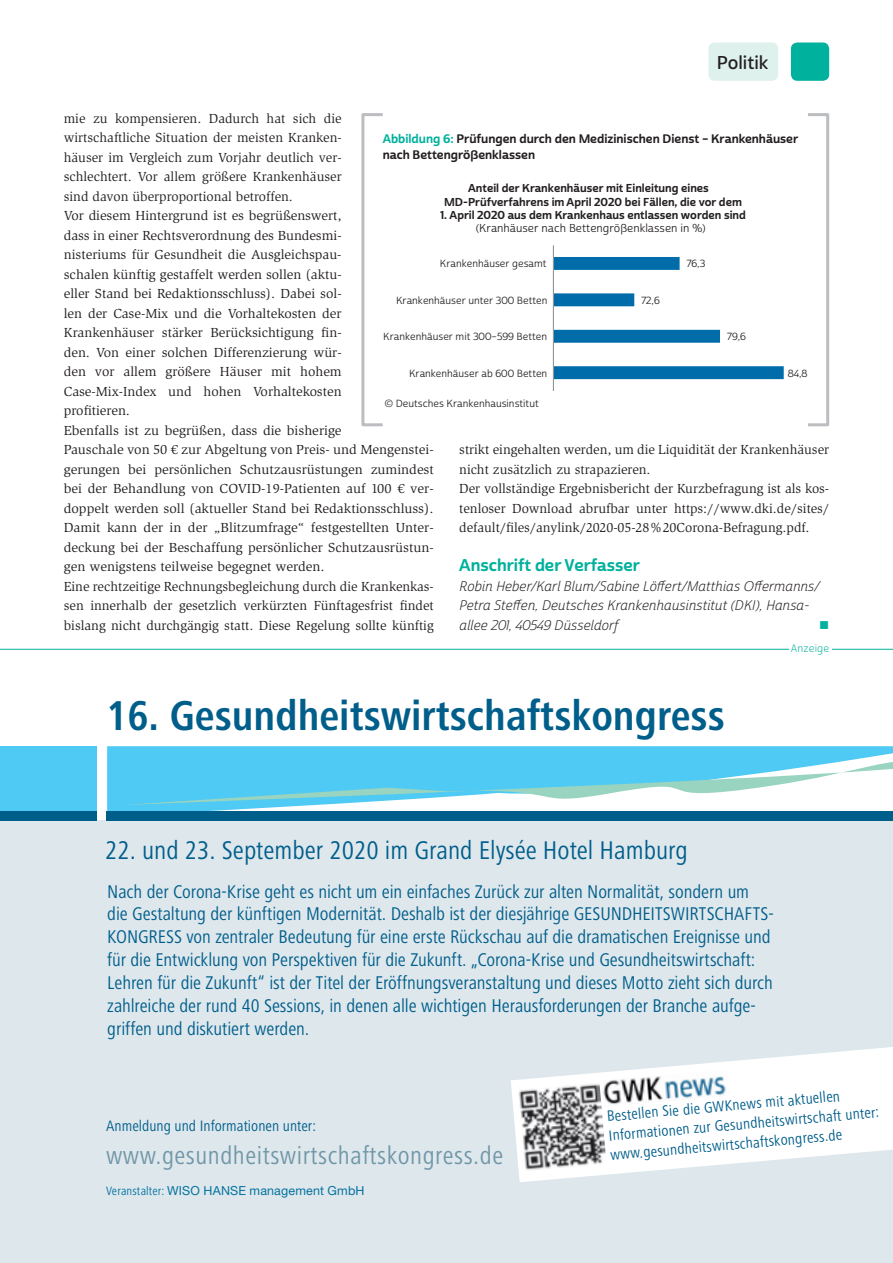
<style>
.page{position:relative;width:893px;height:1263px;background:#fff}
.page>*{position:absolute;margin:0;border:0;box-sizing:border-box;transform-origin:0 0}
.t1{font:700 condensed 43.2px "Frutiger Next LT";color:#005e8b}
.t2{font:condensed 26.55px "Frutiger Next LT";color:#005e8b}
.t3{font:condensed 25.95px "Frutiger Next LT";letter-spacing:.02em;color:#7197a8}
.t4{font:condensed 19.05px/22.8px "Frutiger Next LT";letter-spacing:-.005em;color:#005e8b}
.t5{font:18px "Cabrito Sans Nor Dem";letter-spacing:-.005em;color:#231f20}
.t6{font:16.5px "Cabrito Sans Nor Bol";color:#00b19d}
.t7{font:condensed 15.6px/19.5px "Frutiger Next LT";color:#005e8b}
.t8{font:13.5px/19.5px "Slimbach Std";color:#231f20}
.t9{font:13.5px/19.5px "Cabrito Sans Nor Boo It";color:#231f20}
.t10{font:13.5px "Wingdings";color:#00b19d}
.t11{font:12.45px "Helvetica Neue LT";letter-spacing:.015em;color:#04739e}
.t12{font:12px/16.5px "Cabrito Sans Nor Bol";color:#231f20}
.t13{font:11.1px/13.4px "Cabrito Sans Nor Bol";color:#231f20}
.t14{font:11.1px "Cabrito Sans Nor Reg";color:#231f20}
.t15{font:10.5px "Cabrito Sans Nor Boo";letter-spacing:.02em;color:#00b19d}
.t16{font:10.05px "Cabrito Sans Nor Reg";color:#231f20}
.s1{color:#00b19d}
.s2{font-family:"Frutiger Next LT";font-stretch:condensed}
</style>
<div class="page">
<div style="left:791px;top:43px;width:38px;height:38px;background:#00b19d;border-radius:6px"></div>
<div style="left:708px;top:43px;width:70px;height:38px;background:#def1ed;border-radius:6px"></div>
<div style="left:361px;top:113px;width:23px;height:313px;border:3px solid #bcbdc0"></div>
<div style="left:806px;top:113px;width:23px;height:313px;border:3px solid #bcbdc0"></div>
<svg style="left:554px;top:257px;width:230px;height:122px"></svg>
<hr style="left:553px;top:245px;width:1px;height:146px;background:#939598">
<div style="left:0;top:820px;width:893px;height:443px;background:#dee7ec"></div>
<svg style="left:107px;top:746px;width:786px;height:65px;fill:#4ecaf4"></svg>
<svg style="left:121px;top:755px;width:772px;height:53px"></svg>
<div style="left:0;top:746px;width:97px;height:74px;background:#4ecaf4"></div>
<div style="left:107px;top:811px;width:786px;height:9px;background:#005e8b"></div>
<div style="left:0;top:811px;width:97px;height:9px;background:#005e8b"></div>
<svg style="left:511px;top:1047px;width:382px;height:135px;fill:#fff"></svg>
<img style="left:601px;top:1069px;width:128px;height:37px">
<img style="left:518px;top:1083px;width:88px;height:88px">
<hr style="left:0;top:649px;width:893px;height:1px;background:#00b19d">
<div style="left:789px;top:644px;width:42px;height:13px;background:#fff"></div>
<h3 class="t5" style="left:717px;top:51px;width:53px">Politik</h3>
<p class="t8" style="left:64px;top:109px;width:371px">mie zu kompensieren. Dadurch hat sich die<br>wirtschaftliche Situation der meisten Kranken-<br>häuser im Vergleich zum Vorjahr deutlich ver-<br>schlechtert. Vor allem größere Krankenhäuser<br>sind davon überproportional betroffen.<br>Vor diesem Hintergrund ist es begrüßenswert,<br>dass in einer Rechtsverordnung des Bundesmi-<br>nisteriums für Gesundheit die Ausgleichspau-<br>schalen künftig gestaffelt werden sollen (aktu-<br>eller Stand bei Redaktionsschluss). Dabei sol-<br>len der Case-Mix und die Vorhaltekosten der Krankenhäuser stärker Berücksichtigung fin-<br>den. Von einer solchen Differenzierung wür-<br>den vor allem größere Häuser mit hohem Case-Mix-Index und hohen Vorhaltekosten<br>profitieren.<br>Ebenfalls ist zu begrüßen, dass die bisherige<br>Pauschale von 50 € zur Abgeltung von Preis- und Mengenstei&shy;gerungen bei persönlichen Schutzausrüstungen zumindest bei der Behandlung von COVID-19-Patienten auf 100 € ver&shy;doppelt werden soll (aktueller Stand bei Redaktionsschluss).<br>Damit kann der in der „Blitzumfrage“ festgestellten Unter&shy;deckung bei der Beschaffung persönlicher Schutzausrüstun&shy;gen wenigstens teilweise begegnet werden.<br>Eine rechtzeitige Rechnungsbegleichung durch die Krankenkas&shy;sen innerhalb der gesetzlich verkürzten Fünftagesfrist findet bislang nicht durchgängig statt. Diese Regelung sollte künftig</p>
<p class="t12" style="left:383px;top:130px;width:417px"><span class="s1">Abbildung 6:</span> Prüfungen durch den Medizinischen Dienst – Krankenhäuser nach Bettengrößenklassen</p>
<p class="t13" style="left:444px;top:182px;width:299px;text-indent:24px">Anteil der Krankenhäuser mit Einleitung eines<br>MD-Prüfverfahrens im April 2020 bei Fällen, die vor dem</p>
<p class="t13" style="left:440px;top:209px;width:307px">1. April 2020 aus dem Krankenhaus entlassen worden sind</p>
<p class="t14" style="left:476px;top:222px;width:232px">(Kranhäuser nach Bettengrößenklassen in %)</p>
<p class="t16" style="left:440px;top:258px;width:108px">Krankenhäuser gesamt</p>
<p class="t16" style="left:687px;top:258px;width:20px">76,3</p>
<p class="t16" style="left:396px;top:294px;width:153px">Krankenhäuser unter 300 Betten</p>
<p class="t16" style="left:641px;top:294px;width:20px">72,6</p>
<p class="t16" style="left:383px;top:331px;width:165px">Krankenhäuser mit 300–599 Betten</p>
<p class="t16" style="left:727px;top:331px;width:20px">79,6</p>
<p class="t16" style="left:409px;top:367px;width:140px">Krankenhäuser ab 600 Betten</p>
<p class="t16" style="left:788px;top:367px;width:21px">84,8</p>
<p class="t16" style="left:385px;top:397px;width:155px">© Deutsches Krankenhausinstitut</p>
<p class="t8" style="left:459px;top:440px;width:371px">strikt eingehalten werden, um die Liquidität der Krankenhäuser nicht zusätzlich zu strapazieren.<br>Der vollständige Ergebnisbericht der Kurzbefragung ist als kos&shy;tenloser Download abrufbar unter https://www.dki.de/sites/ default/files/anylink/2020-05-28%20Corona-Befragung.pdf.</p>
<p class="t6" style="left:459px;top:555px;width:182px">Anschrift der Verfasser</p>
<p class="t9" style="left:459px;top:577px;width:362px">Robin Heber/Karl Blum/Sabine Löffert/Matthias Offermanns/<br>Petra Steffen, Deutsches Krankenhausinstitut (DKI), Hansa&shy;allee 201, 40549 Düsseldorf</p>
<p class="t10" style="left:819px;top:618px;width:12px">■</p>
<h1 class="t1" style="left:107px;top:691px;width:620px">16. Gesundheitswirtschaftskongress</h1>
<p class="t15" style="left:791px;top:642px;width:40px">Anzeige</p>
<h2 class="t2" style="left:105px;top:835px;width:584px">22. und 23. September 2020 im Grand Elysée Hotel Hamburg</h2>
<p class="t4" style="left:107px;top:880px;width:668px">Nach der Corona-Krise geht es nicht um ein einfaches Zurück zur alten Normalität, sondern um die Gestaltung der künftigen Modernität. Deshalb ist der diesjährige GESUNDHEITSWIRTSCHAFTS-KONGRESS von zentraler Bedeutung für eine erste Rückschau auf die dramatischen Ereignisse und für die Entwicklung von Perspektiven für die Zukunft. „Corona-Krise und Gesundheitswirtschaft:<br>Lehren für die Zukunft“ ist der Titel der Eröffnungsveranstaltung und dieses Motto zieht sich durch zahlreiche der rund 40 Sessions, in denen alle wichtigen Herausforderungen der Branche aufge&shy;griffen und diskutiert werden.</p>
<p class="t7" style="left:106px;top:1116px;width:211px">Anmeldung und Informationen unter:</p>
<h3 class="t3" style="left:106px;top:1141px;width:399px">www.gesundheitswirtschaftskongress.de</h3>
<p class="t11" style="left:106px;top:1183px;width:260px"><span class="s2">Veranstalter:</span> WISO HANSE management GmbH</p>
<p class="t7" style="left:606px;top:1106px;width:273px;rotate:-5deg">Bestellen Sie die GWKnews mit aktuellen<br>Informationen zur Gesundheitswirtschaft unter: www.gesundheitswirtschaftskongress.de</p>
</div>
